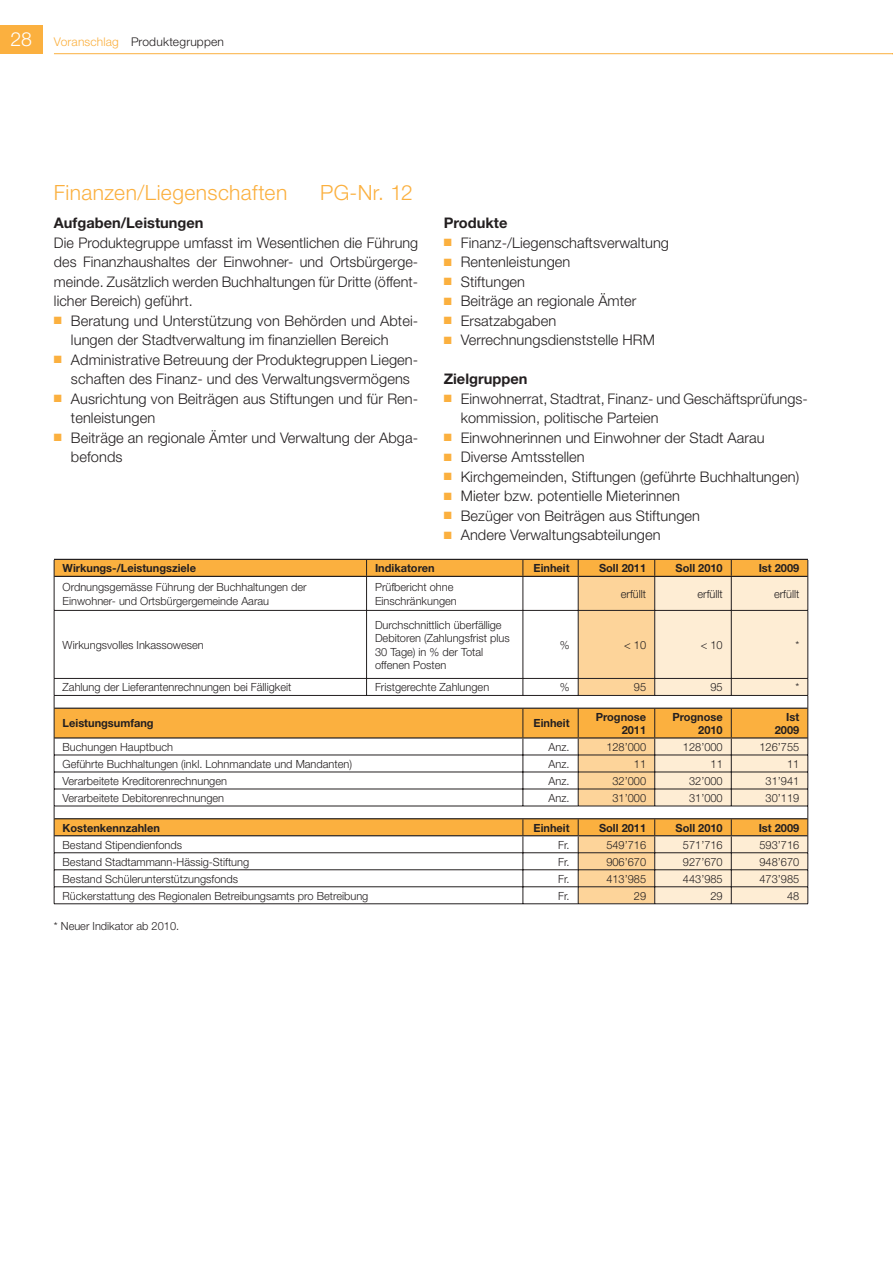
<style>
.page{position:relative;width:893px;height:1263px;background:#fff}
.page>*{position:absolute;margin:0;border:0;box-sizing:border-box;transform-origin:0 0}
.t1{font:300 21px "Helvetica Neue";letter-spacing:.02em;color:#fbb03f}
.t2{font:300 14.7px/19.5px "Helvetica Neue";letter-spacing:.005em;color:#231f20}
.t3{font:700 14.7px "Helvetica Neue";color:#231f20}
.t4{font:300 12px "Helvetica Neue";letter-spacing:.015em;color:#231f20}
.t5{font:300 11.25px/13.5px "Helvetica Neue";color:#231f20}
.t6{font:700 11.25px/13.5px "Helvetica Neue";color:#231f20;text-align:right}
.s1{font-size:19.5px;color:#fff}
.s2{color:#fbb03f}
</style>
<div class="page">
<div style="left:0;top:26px;width:42px;height:28px;background:#fbb03f"></div>
<hr style="left:54px;top:53px;width:839px;height:1px;background:#fbb03f">
<svg style="left:655px;top:837px;width:152px;height:67px;background:#f3e3cb"></svg>
<hr style="left:523px;top:853px;width:55px;height:1px;background:#231f20">
<hr style="left:523px;top:870px;width:55px;height:1px;background:#231f20">
<hr style="left:523px;top:887px;width:55px;height:1px;background:#231f20">
<hr style="left:523px;top:904px;width:55px;height:1px;background:#231f20">
<hr style="left:54px;top:853px;width:312px;height:1px;background:#231f20">
<hr style="left:366px;top:853px;width:157px;height:1px;background:#231f20">
<hr style="left:54px;top:870px;width:312px;height:1px;background:#231f20">
<hr style="left:366px;top:870px;width:157px;height:1px;background:#231f20">
<hr style="left:54px;top:887px;width:312px;height:1px;background:#231f20">
<hr style="left:366px;top:887px;width:157px;height:1px;background:#231f20">
<svg style="left:523px;top:837px;width:1px;height:67px"></svg>
<hr style="left:54px;top:904px;width:469px;height:1px;background:#231f20">
<svg style="left:54px;top:837px;width:1px;height:67px"></svg>
<hr style="left:655px;top:853px;width:76px;height:1px;background:#231f20">
<hr style="left:731px;top:853px;width:77px;height:1px;background:#231f20">
<hr style="left:655px;top:870px;width:76px;height:1px;background:#231f20">
<hr style="left:731px;top:870px;width:77px;height:1px;background:#231f20">
<hr style="left:655px;top:887px;width:76px;height:1px;background:#231f20">
<hr style="left:731px;top:887px;width:77px;height:1px;background:#231f20">
<svg style="left:807px;top:837px;width:1px;height:67px"></svg>
<hr style="left:578px;top:904px;width:153px;height:1px;background:#231f20">
<hr style="left:731px;top:904px;width:77px;height:1px;background:#231f20">
<svg style="left:578px;top:837px;width:77px;height:67px;background:#ecc691"></svg>
<svg style="left:731px;top:837px;width:1px;height:67px"></svg>
<svg style="left:53px;top:558px;width:756px;height:279px"></svg>
<p class="t4" style="left:10px;top:38px;width:215px"><span class="s1">28</span> <span class="s2">Voranschlag</span> Produktegruppen</p>
<h1 class="t1" style="left:54px;top:185px;width:235px">Finanzen/Liegenschaften</h1>
<h1 class="t1" style="left:320px;top:185px;width:94px">PG-Nr. 12</h1>
<p class="t3" style="left:54px;top:218px;width:151px">Aufgaben/Leistungen</p>
<p class="t2" style="left:54px;top:234px;width:366px;text-align:justify">Die Produktegruppe umfasst im Wesentlichen die Führung des Finanzhaushaltes der Einwohner- und Ortsbürgerge&shy;meinde. Zusätzlich werden Buchhaltungen für Dritte (öffent&shy;licher Bereich) geführt.</p>
<p class="t2" style="left:71px;top:312px;width:349px;text-indent:-17px"><span class="s2">■</span> Beratung und Unterstützung von Behörden und Abtei&shy;lungen der Stadtverwaltung im finanziellen Bereich</p>
<p class="t2" style="left:54px;top:351px;width:366px;text-align:center"><span class="s2">■</span> Administrative Betreuung der Produktegruppen Liegen&shy;schaften des Finanz- und des Verwaltungsvermögens</p>
<p class="t2" style="left:71px;top:390px;width:349px;text-indent:-17px"><span class="s2">■</span> Ausrichtung von Beiträgen aus Stiftungen und für Ren&shy;tenleistungen</p>
<p class="t2" style="left:71px;top:429px;width:349px;text-indent:-17px"><span class="s2">■</span> Beiträge an regionale Ämter und Verwaltung der Abga&shy;befonds</p>
<p class="t3" style="left:444px;top:218px;width:65px">Produkte</p>
<p class="t2" style="left:444px;top:234px;width:227px"><span class="s2">■</span> Finanz-/Liegenschaftsverwaltung</p>
<p class="t2" style="left:444px;top:254px;width:128px"><span class="s2">■</span> Rentenleistungen</p>
<p class="t2" style="left:444px;top:273px;width:83px"><span class="s2">■</span> Stiftungen</p>
<p class="t2" style="left:444px;top:293px;width:194px"><span class="s2">■</span> Beiträge an regionale Ämter</p>
<p class="t2" style="left:444px;top:312px;width:114px"><span class="s2">■</span> Ersatzabgaben</p>
<p class="t2" style="left:444px;top:332px;width:213px"><span class="s2">■</span> Verrechnungsdienststelle HRM</p>
<p class="t3" style="left:444px;top:374px;width:85px">Zielgruppen</p>
<p class="t2" style="left:461px;top:390px;width:349px;text-indent:-17px"><span class="s2">■</span> Einwohnerrat, Stadtrat, Finanz- und Geschäftsprüfungs&shy;kommission, politische Parteien</p>
<p class="t2" style="left:444px;top:429px;width:322px"><span class="s2">■</span> Einwohnerinnen und Einwohner der Stadt Aarau</p>
<p class="t2" style="left:444px;top:449px;width:143px"><span class="s2">■</span> Diverse Amtsstellen</p>
<p class="t2" style="left:444px;top:468px;width:357px"><span class="s2">■</span> Kirchgemeinden, Stiftungen (geführte Buchhaltungen)</p>
<p class="t2" style="left:444px;top:488px;width:238px"><span class="s2">■</span> Mieter bzw. potentielle Mieterinnen</p>
<p class="t2" style="left:444px;top:507px;width:258px"><span class="s2">■</span> Bezüger von Beiträgen aus Stiftungen</p>
<p class="t2" style="left:444px;top:527px;width:218px"><span class="s2">■</span> Andere Verwaltungsabteilungen</p>
<p class="t6" style="left:63px;top:563px;width:135px">Wirkungs-/Leistungsziele</p>
<p class="t6" style="left:375px;top:563px;width:61px">Indikatoren</p>
<p class="t6" style="left:533px;top:563px;width:38px">Einheit</p>
<p class="t6" style="left:599px;top:563px;width:49px">Soll 2011</p>
<p class="t6" style="left:675px;top:563px;width:49px">Soll 2010</p>
<p class="t6" style="left:759px;top:563px;width:42px">Ist 2009</p>
<p class="t5" style="left:63px;top:582px;width:246px">Ordnungsgemässe Führung der Buchhaltungen der<br>Einwohner- und Ortsbürgergemeinde Aarau</p>
<p class="t5" style="left:375px;top:582px;width:83px">Prüfbericht ohne<br>Einschränkungen</p>
<p class="t5" style="left:621px;top:588px;width:27px">erfüllt</p>
<p class="t5" style="left:697px;top:588px;width:27px">erfüllt</p>
<p class="t5" style="left:774px;top:588px;width:27px">erfüllt</p>
<p class="t5" style="left:63px;top:639px;width:143px">Wirkungsvolles Inkassowesen</p>
<p class="t5" style="left:375px;top:619px;width:136px">Durchschnittlich überfällige<br>Debitoren (Zahlungsfrist plus<br>30 Tage) in % der Total offenen Posten</p>
<p class="t5" style="left:560px;top:639px;width:11px">%</p>
<p class="t5" style="left:624px;top:639px;width:23px">&lt; 10</p>
<p class="t5" style="left:701px;top:639px;width:23px">&lt; 10</p>
<p class="t5" style="left:795px;top:639px;width:5px">*</p>
<p class="t5" style="left:63px;top:682px;width:230px">Zahlung der Lieferantenrechnungen bei Fälligkeit</p>
<p class="t5" style="left:375px;top:682px;width:116px">Fristgerechte Zahlungen</p>
<p class="t5" style="left:560px;top:682px;width:11px">%</p>
<p class="t5" style="left:634px;top:682px;width:14px">95</p>
<p class="t5" style="left:710px;top:682px;width:14px">95</p>
<p class="t5" style="left:795px;top:682px;width:5px">*</p>
<p class="t6" style="left:63px;top:718px;width:93px">Leistungsumfang</p>
<p class="t6" style="left:533px;top:718px;width:38px">Einheit</p>
<p class="t6" style="left:596px;top:711px;width:52px">Prognose<br>2011</p>
<p class="t6" style="left:672px;top:711px;width:52px">Prognose<br>2010</p>
<p class="t6" style="left:775px;top:711px;width:26px">Ist<br>2009</p>
<p class="t5" style="left:63px;top:741px;width:112px">Buchungen Hauptbuch</p>
<p class="t5" style="left:549px;top:741px;width:23px">Anz.</p>
<p class="t5" style="left:606px;top:741px;width:41px">128’000</p>
<p class="t5" style="left:683px;top:741px;width:41px">128’000</p>
<p class="t5" style="left:759px;top:741px;width:41px">126’755</p>
<p class="t5" style="left:63px;top:758px;width:291px">Geführte Buchhaltungen (inkl. Lohnmandate und Mandanten)</p>
<p class="t5" style="left:549px;top:758px;width:23px">Anz.</p>
<p class="t5" style="left:634px;top:758px;width:14px">11</p>
<p class="t5" style="left:710px;top:758px;width:14px">11</p>
<p class="t5" style="left:787px;top:758px;width:14px">11</p>
<p class="t5" style="left:63px;top:775px;width:166px">Verarbeitete Kreditorenrechnungen</p>
<p class="t5" style="left:549px;top:775px;width:23px">Anz.</p>
<p class="t5" style="left:612px;top:775px;width:35px">32’000</p>
<p class="t5" style="left:689px;top:775px;width:35px">32’000</p>
<p class="t5" style="left:765px;top:775px;width:35px">31’941</p>
<p class="t5" style="left:63px;top:792px;width:163px">Verarbeitete Debitorenrechnungen</p>
<p class="t5" style="left:549px;top:792px;width:23px">Anz.</p>
<p class="t5" style="left:612px;top:792px;width:35px">31’000</p>
<p class="t5" style="left:689px;top:792px;width:35px">31’000</p>
<p class="t5" style="left:765px;top:792px;width:35px">30’119</p>
<p class="t6" style="left:63px;top:822px;width:99px">Kostenkennzahlen</p>
<p class="t6" style="left:533px;top:822px;width:38px">Einheit</p>
<p class="t6" style="left:599px;top:822px;width:49px">Soll 2011</p>
<p class="t6" style="left:675px;top:822px;width:49px">Soll 2010</p>
<p class="t6" style="left:759px;top:822px;width:42px">Ist 2009</p>
<p class="t5" style="left:63px;top:839px;width:121px">Bestand Stipendienfonds</p>
<p class="t5" style="left:558px;top:839px;width:13px">Fr.</p>
<p class="t5" style="left:606px;top:839px;width:41px">549’716</p>
<p class="t5" style="left:683px;top:839px;width:41px">571’716</p>
<p class="t5" style="left:759px;top:839px;width:41px">593’716</p>
<p class="t5" style="left:63px;top:856px;width:188px">Bestand Stadtammann-Hässig-Stiftung</p>
<p class="t5" style="left:558px;top:856px;width:13px">Fr.</p>
<p class="t5" style="left:606px;top:856px;width:41px">906’670</p>
<p class="t5" style="left:683px;top:856px;width:41px">927’670</p>
<p class="t5" style="left:759px;top:856px;width:41px">948’670</p>
<p class="t5" style="left:63px;top:873px;width:177px">Bestand Schülerunterstützungsfonds</p>
<p class="t5" style="left:558px;top:873px;width:13px">Fr.</p>
<p class="t5" style="left:606px;top:873px;width:41px">413’985</p>
<p class="t5" style="left:683px;top:873px;width:41px">443’985</p>
<p class="t5" style="left:759px;top:873px;width:41px">473’985</p>
<p class="t5" style="left:63px;top:890px;width:307px">Rückerstattung des Regionalen Betreibungsamts pro Betreibung</p>
<p class="t5" style="left:558px;top:890px;width:13px">Fr.</p>
<p class="t5" style="left:634px;top:890px;width:14px">29</p>
<p class="t5" style="left:710px;top:890px;width:14px">29</p>
<p class="t5" style="left:787px;top:890px;width:14px">48</p>
<p class="t5" style="left:54px;top:921px;width:127px">* Neuer Indikator ab 2010.</p>
</div>
